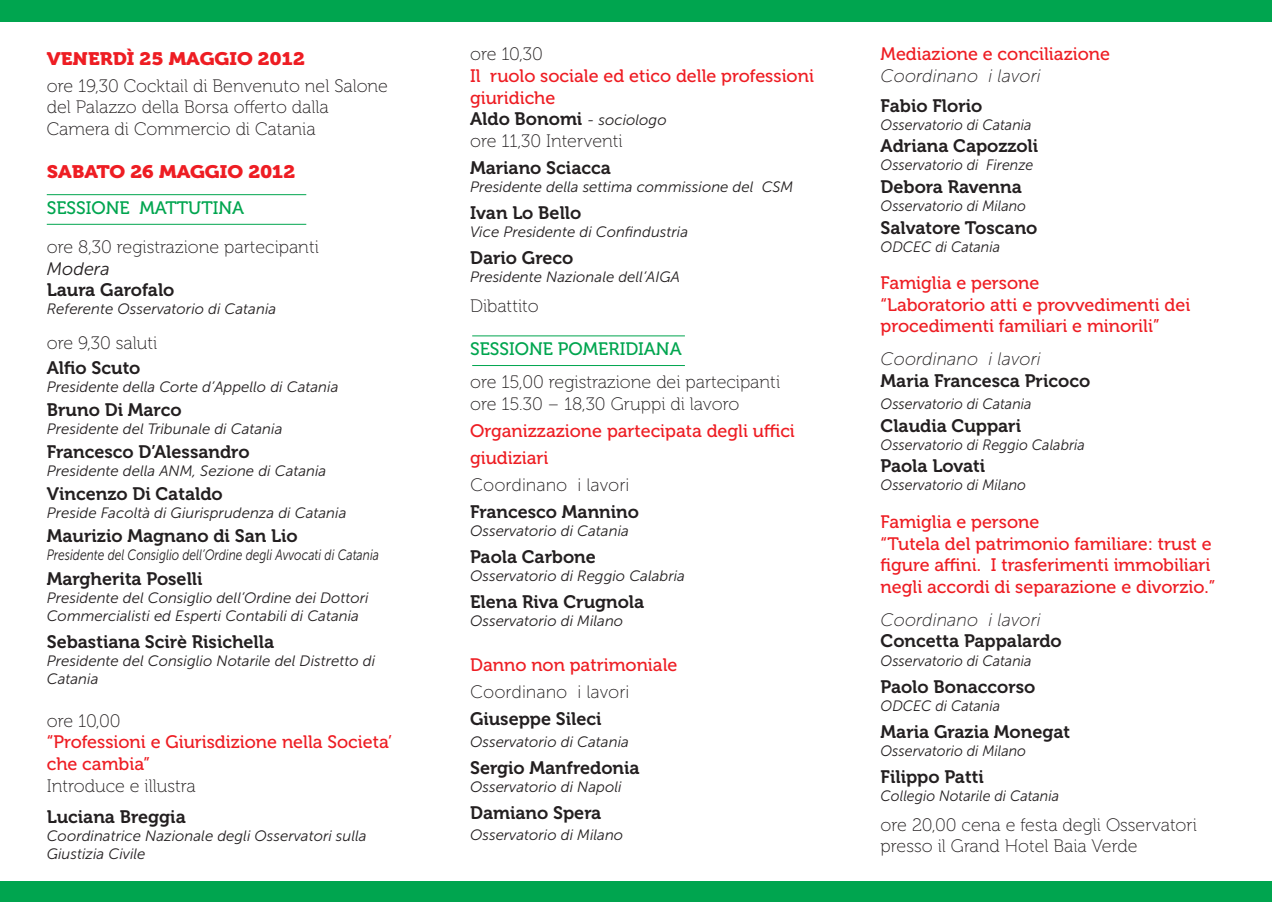
<style>
.page{position:relative;width:1272px;height:902px;background:#fff}
.page>*{position:absolute;margin:0;border:0;box-sizing:border-box;transform-origin:0 0}
.t1{font:18px "Museo 700";color:#231f20}
.t2{font:18px/21.6px "Museo 500";color:#ee1d23}
.t3{font:18px/21.6px "Museo 100";color:#231f20}
.t4{font:italic 18px "Museo Sans 100";color:#231f20}
.t5{font:18px "Museo 900";color:#ee1d23;scale:1.1 1}
.t6{font:18px "Museo 500";color:#00a54f}
.t7{font:18px "Museo Sans 100";color:#231f20}
.t8{font:italic 18px "Museo Sans 300";color:#231f20}
.t9{font:italic 15px/18px "Museo Sans 300";color:#231f20}
.t10{font:italic 15px "Museo Sans 300";color:#231f20;scale:.95 1}
.t11{font:italic 15px "Museo Sans 300";color:#231f20;scale:.8 1}
.s1{font-family:"Museo Sans 300";font-style:italic;font-size:15px}
</style>
<div class="page">
<div style="left:0;top:0;width:1271px;height:21px;background:#00a54f"></div>
<div style="left:0;top:881px;width:1271px;height:20px;background:#00a54f"></div>
<hr style="left:47px;top:194px;width:259px;height:1px;background:#00a54f">
<hr style="left:472px;top:335px;width:213px;height:1px;background:#00a54f">
<hr style="left:47px;top:224px;width:259px;height:1px;background:#00a54f">
<hr style="left:472px;top:365px;width:213px;height:1px;background:#00a54f">
<p class="t5" style="left:47px;top:48px;width:236px">VENERDÌ 25 MAGGIO 2012</p>
<p class="t3" style="left:47px;top:75px;width:343px">ore 19,30 Cocktail di Benvenuto nel Salone del Palazzo della Borsa offerto dalla<br>Camera di Commercio di Catania</p>
<p class="t5" style="left:47px;top:161px;width:227px">SABATO 26 MAGGIO 2012</p>
<p class="t6" style="left:47px;top:198px;width:199px">SESSIONE MATTUTINA</p>
<p class="t3" style="left:47px;top:236px;width:273px">ore 8,30 registrazione partecipanti</p>
<p class="t8" style="left:47px;top:259px;width:64px">Modera</p>
<p class="t1" style="left:47px;top:280px;width:129px">Laura Garofalo</p>
<p class="t9" style="left:47px;top:300px;width:231px">Referente Osservatorio di Catania</p>
<p class="t3" style="left:47px;top:332px;width:112px">ore 9,30 saluti</p>
<p class="t1" style="left:47px;top:358px;width:95px">Alfio Scuto</p>
<p class="t9" style="left:47px;top:378px;width:293px">Presidente della Corte d’Appello di Catania</p>
<p class="t1" style="left:47px;top:400px;width:136px">Bruno Di Marco</p>
<p class="t9" style="left:47px;top:420px;width:237px">Presidente del Tribunale di Catania</p>
<p class="t1" style="left:47px;top:442px;width:204px">Francesco D’Alessandro</p>
<p class="t9" style="left:47px;top:462px;width:281px">Presidente della ANM, Sezione di Catania</p>
<p class="t1" style="left:47px;top:484px;width:177px">Vincenzo Di Cataldo</p>
<p class="t9" style="left:47px;top:504px;width:301px">Preside Facoltà di Giurisprudenza di Catania</p>
<p class="t1" style="left:47px;top:526px;width:252px">Maurizio Magnano di San Lio</p>
<p class="t11" style="left:47px;top:547px;width:417px">Presidente del Consiglio dell’Ordine degli Avvocati di Catania</p>
<p class="t1" style="left:47px;top:568px;width:157px">Margherita Poselli</p>
<p class="t9" style="left:47px;top:588px;width:323px">Presidente del Consiglio dell’Ordine dei Dottori<br>Commercialisti ed Esperti Contabili di Catania</p>
<p class="t1" style="left:47px;top:631px;width:229px">Sebastiana Scirè Risichella</p>
<p class="t9" style="left:47px;top:651px;width:330px">Presidente del Consiglio Notarile del Distretto di<br>Catania</p>
<p class="t3" style="left:47px;top:710px;width:75px">ore 10,00</p>
<p class="t2" style="left:47px;top:731px;width:347px">“Professioni e Giurisdizione nella Societa’ che cambia”</p>
<p class="t3" style="left:47px;top:775px;width:150px">Introduce e illustra</p>
<p class="t1" style="left:47px;top:806px;width:140px">Luciana Breggia</p>
<p class="t9" style="left:47px;top:827px;width:321px">Coordinatrice Nazionale degli Osservatori sulla<br>Giustizia Civile</p>
<p class="t3" style="left:470px;top:44px;width:74px">ore 10,30</p>
<p class="t2" style="left:470px;top:65px;width:345px">Il ruolo sociale ed etico delle professioni giuridiche</p>
<p class="t1" style="left:470px;top:109px;width:198px">Aldo Bonomi <span class="s1">- sociologo</span></p>
<p class="t3" style="left:470px;top:130px;width:154px">ore 11,30 Interventi</p>
<p class="t1" style="left:470px;top:157px;width:142px">Mariano Sciacca</p>
<p class="t9" style="left:470px;top:178px;width:325px">Presidente della settima commissione del CSM</p>
<p class="t1" style="left:470px;top:202px;width:113px">Ivan Lo Bello</p>
<p class="t9" style="left:470px;top:223px;width:220px">Vice Presidente di Confindustria</p>
<p class="t1" style="left:470px;top:247px;width:105px">Dario Greco</p>
<p class="t9" style="left:470px;top:268px;width:211px">Presidente Nazionale dell’AIGA</p>
<p class="t3" style="left:470px;top:295px;width:70px">Dibattito</p>
<p class="t6" style="left:470px;top:339px;width:213px">SESSIONE POMERIDIANA</p>
<p class="t3" style="left:470px;top:371px;width:311px">ore 15,00 registrazione dei partecipanti ore 15.30 – 18,30 Gruppi di lavoro</p>
<p class="t2" style="left:470px;top:417px;width:326px;line-height:27px">Organizzazione partecipata degli uffici giudiziari</p>
<p class="t7" style="left:470px;top:475px;width:161px">Coordinano i lavori</p>
<p class="t1" style="left:470px;top:501px;width:170px">Francesco Mannino</p>
<p class="t9" style="left:470px;top:521px;width:160px">Osservatorio di Catania</p>
<p class="t1" style="left:470px;top:546px;width:127px">Paola Carbone</p>
<p class="t9" style="left:470px;top:566px;width:216px">Osservatorio di Reggio Calabria</p>
<p class="t1" style="left:470px;top:591px;width:176px">Elena Riva Crugnola</p>
<p class="t9" style="left:470px;top:611px;width:155px">Osservatorio di Milano</p>
<p class="t2" style="left:470px;top:654px;width:209px">Danno non patrimoniale</p>
<p class="t7" style="left:470px;top:682px;width:161px">Coordinano i lavori</p>
<p class="t1" style="left:470px;top:708px;width:133px">Giuseppe Sileci</p>
<p class="t9" style="left:470px;top:732px;width:160px">Osservatorio di Catania</p>
<p class="t1" style="left:470px;top:757px;width:171px">Sergio Manfredonia</p>
<p class="t9" style="left:470px;top:777px;width:153px">Osservatorio di Napoli</p>
<p class="t1" style="left:470px;top:802px;width:133px">Damiano Spera</p>
<p class="t9" style="left:470px;top:826px;width:155px">Osservatorio di Milano</p>
<p class="t2" style="left:880px;top:44px;width:231px">Mediazione e conciliazione</p>
<p class="t4" style="left:880px;top:66px;width:162px">Coordinano i lavori</p>
<p class="t1" style="left:880px;top:96px;width:103px">Fabio Florio</p>
<p class="t10" style="left:880px;top:117px;width:160px">Osservatorio di Catania</p>
<p class="t1" style="left:880px;top:136px;width:159px">Adriana Capozzoli</p>
<p class="t10" style="left:880px;top:157px;width:162px">Osservatorio di Firenze</p>
<p class="t1" style="left:880px;top:177px;width:143px">Debora Ravenna</p>
<p class="t10" style="left:880px;top:198px;width:155px">Osservatorio di Milano</p>
<p class="t1" style="left:880px;top:217px;width:158px">Salvatore Toscano</p>
<p class="t10" style="left:880px;top:238px;width:127px">ODCEC di Catania</p>
<p class="t2" style="left:880px;top:272px;width:311px">Famiglia e persone<br>“Laboratorio atti e provvedimenti dei procedimenti familiari e minorili”</p>
<p class="t4" style="left:880px;top:349px;width:162px">Coordinano i lavori</p>
<p class="t1" style="left:880px;top:370px;width:211px">Maria Francesca Pricoco</p>
<p class="t10" style="left:880px;top:396px;width:160px">Osservatorio di Catania</p>
<p class="t1" style="left:880px;top:415px;width:142px">Claudia Cuppari</p>
<p class="t10" style="left:880px;top:436px;width:216px">Osservatorio di Reggio Calabria</p>
<p class="t1" style="left:880px;top:456px;width:106px">Paola Lovati</p>
<p class="t10" style="left:880px;top:477px;width:155px">Osservatorio di Milano</p>
<p class="t2" style="left:880px;top:511px;width:336px">Famiglia e persone<br>“Tutela del patrimonio familiare: trust e figure affini. I trasferimenti immobiliari negli accordi di separazione e divorzio.”</p>
<p class="t4" style="left:880px;top:610px;width:162px">Coordinano i lavori</p>
<p class="t1" style="left:880px;top:631px;width:183px">Concetta Pappalardo</p>
<p class="t10" style="left:880px;top:652px;width:160px">Osservatorio di Catania</p>
<p class="t1" style="left:880px;top:676px;width:156px">Paolo Bonaccorso</p>
<p class="t10" style="left:880px;top:697px;width:127px">ODCEC di Catania</p>
<p class="t1" style="left:880px;top:721px;width:191px">Maria Grazia Monegat</p>
<p class="t10" style="left:880px;top:742px;width:155px">Osservatorio di Milano</p>
<p class="t1" style="left:880px;top:766px;width:105px">Filippo Patti</p>
<p class="t10" style="left:880px;top:787px;width:189px">Collegio Notarile di Catania</p>
<p class="t3" style="left:880px;top:814px;width:318px">ore 20,00 cena e festa degli Osservatori presso il Grand Hotel Baia Verde</p>
</div>
